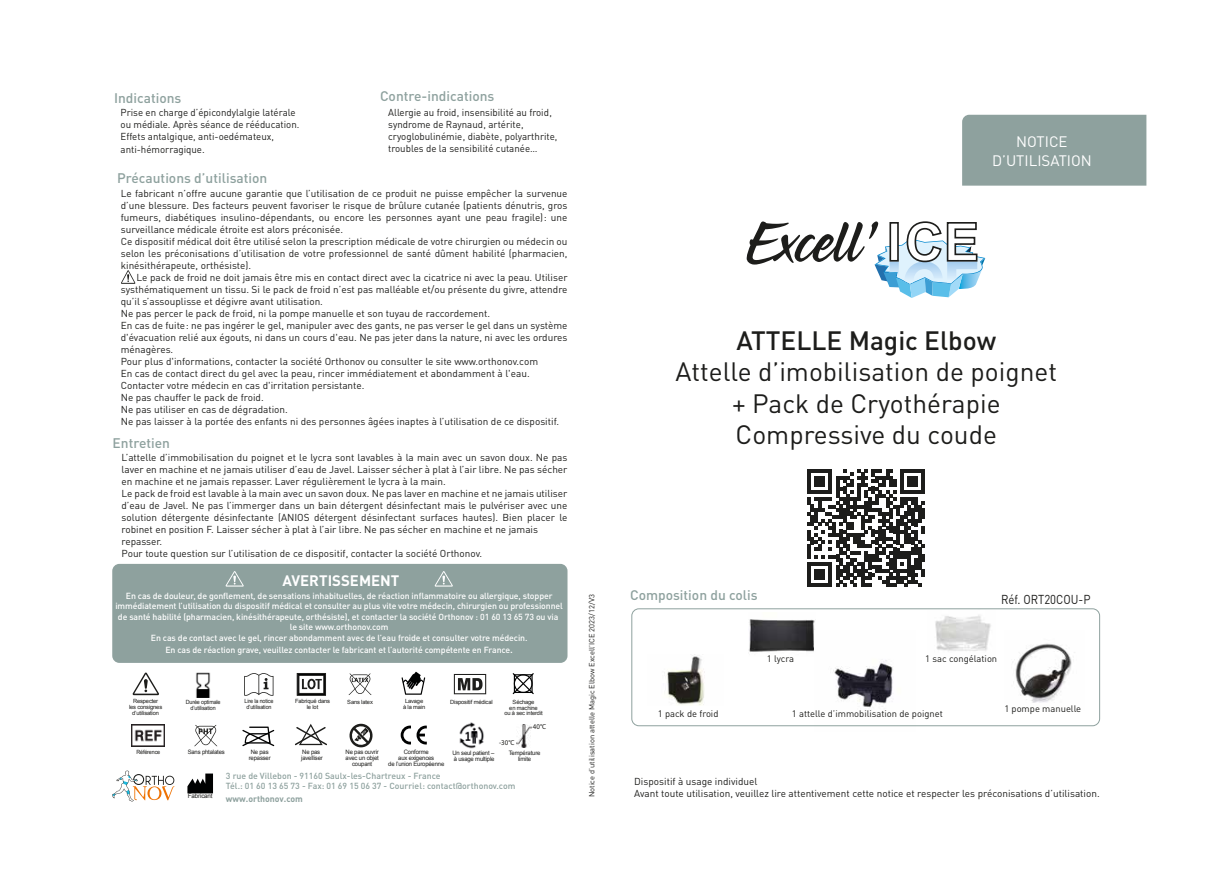
<style>
.page{position:relative;width:1205px;height:886px;background:#fff}
.page>*{position:absolute;margin:0;border:0;box-sizing:border-box;transform-origin:0 0}
.t1{font:26.25px/31.5px "DIN Pro";color:#1d1d1b;text-align:center}
.t2{font:500 26.25px "DIN Pro";color:#1d1d1b}
.t3{font:15px/18.8px "DIN Pro";color:#fff;text-align:center}
.t4{font:700 15px "DIN Pro";color:#fff}
.t5{font:500 13.75px "DIN Pro";color:#8ea19e}
.t6{font:12.75px "DIN Pro";color:#1d1d1b;scale:.88 1}
.t7{font:10px/12px "DIN Pro";color:#1d1d1b}
.t8{font:9.38px "DIN Pro";color:#1d1d1b}
.t9{font:500 8.75px/10.5px "DIN Pro";letter-spacing:-.01em;color:#fff;text-align:center}
.t10{font:500 8.75px/10.5px "DIN Pro";color:#8ea19e}
.t11{font:700 8.75px "DIN Pro";color:#8ea19e}
.t12{font:7.5px "DIN Pro";color:#1d1d1b}
.t13{font:7.25px "Myriad Pro";color:#1d1d1b;scale:.95 1}
.t14{font:6.25px "Arial";letter-spacing:-.025em;color:#1d1d1b}
.t15{font:6px/6px "Arial";letter-spacing:-.025em;color:#1d1d1b;text-align:center}
.t16{font:5.75px/5.8px "Arial";letter-spacing:-.025em;color:#1d1d1b;text-align:center}
.t17{font:5.75px/5.8px "Arial";letter-spacing:-.025em;color:#1d1d1b;text-align:center;scale:.94 1}
.s1{font-size:10px}
</style>
<div class="page">
<img style="left:935px;top:615px;width:56px;height:36px">
<img style="left:1012px;top:643px;width:63px;height:60px">
<img style="left:749px;top:619px;width:66px;height:33px">
<img style="left:814px;top:630px;width:101px;height:97px">
<img style="left:664px;top:654px;width:41px;height:51px">
<svg style="left:807px;top:469px;width:118px;height:118px"></svg>
<svg style="left:746px;top:221px;width:239px;height:77px"></svg>
<div style="left:962px;top:115px;width:184px;height:71px;background:#8ea19e"></div>
<div style="left:631px;top:608px;width:469px;height:118px;border:1px solid #8ea19e;border-radius:7px"></div>
<svg style="left:187px;top:773px;width:26px;height:20px"></svg>
<svg style="left:112px;top:771px;width:62px;height:30px"></svg>
<div style="left:112px;top:564px;width:455px;height:99px;background:#8ea19e;border-radius:7px"></div>
<svg style="left:226px;top:571px;width:18px;height:15px"></svg>
<svg style="left:435px;top:571px;width:18px;height:15px"></svg>
<svg style="left:121px;top:270px;width:14px;height:14px"></svg>
<svg style="left:401px;top:672px;width:24px;height:23px"></svg>
<svg style="left:242px;top:726px;width:32px;height:20px"></svg>
<svg style="left:513px;top:673px;width:21px;height:21px"></svg>
<svg style="left:133px;top:672px;width:26px;height:23px"></svg>
<svg style="left:295px;top:724px;width:32px;height:21px"></svg>
<svg style="left:401px;top:725px;width:26px;height:19px"></svg>
<svg style="left:349px;top:723px;width:24px;height:25px"></svg>
<svg style="left:244px;top:673px;width:29px;height:23px"></svg>
<svg style="left:454px;top:674px;width:32px;height:20px"></svg>
<svg style="left:297px;top:673px;width:29px;height:22px"></svg>
<svg style="left:348px;top:673px;width:24px;height:22px"></svg>
<svg style="left:194px;top:725px;width:23px;height:21px"></svg>
<img style="left:459px;top:722px;width:25px;height:27px">
<img style="left:516px;top:724px;width:15px;height:24px">
<img style="left:132px;top:725px;width:33px;height:21px">
<img style="left:196px;top:672px;width:15px;height:25px">
<h3 class="t5" style="left:114px;top:89px;width:69px">Indications</h3>
<h3 class="t5" style="left:380px;top:87px;width:116px">Contre-indications</h3>
<p class="t7" style="left:121px;top:106px;width:180px">Prise en charge d’épicondylalgie latérale ou médiale. Après séance de rééducation.<br>Effets antalgique, anti-oedémateux, anti-hémorragique.</p>
<p class="t7" style="left:388px;top:106px;width:171px">Allergie au froid, insensibilité au froid, syndrome de Raynaud, artérite, cryoglobulinémie, diabète, polyarthrite, troubles de la sensibilité cutanée…</p>
<h3 class="t5" style="left:117px;top:169px;width:152px">Précautions d’utilisation</h3>
<p class="t7" style="left:121px;top:186px;width:448px">Le fabricant n’offre aucune garantie que l’utilisation de ce produit ne puisse empêcher la survenue d’une blessure. Des facteurs peuvent favoriser le risque de brûlure cutanée (patients dénutris, gros fumeurs, diabétiques insulino-dépendants, ou encore les personnes ayant une peau fragile): une surveillance médicale étroite est alors préconisée.<br>Ce dispositif médical doit être utilisé selon la prescription médicale de votre chirurgien ou médecin ou selon les préconisations d’utilisation de votre professionnel de santé dûment habilité (pharmacien, kinésithérapeute, orthésiste).</p>
<p class="t7" style="left:121px;top:270px;width:448px;text-indent:16px">Le pack de froid ne doit jamais être mis en contact direct avec la cicatrice ni avec la peau. Utiliser systhématiquement un tissu. Si le pack de froid n’est pas malléable et/ou présente du givre, attendre qu’il s’assouplisse et dégivre avant utilisation.<br>Ne pas percer le pack de froid, ni la pompe manuelle et son tuyau de raccordement.<br>En cas de fuite: ne pas ingérer le gel, manipuler avec des gants, ne pas verser le gel dans un système d'évacuation relié aux égouts, ni dans un cours d'eau. Ne pas jeter dans la nature, ni avec les ordures ménagères.<br>Pour plus d'informations, contacter la société Orthonov ou consulter le site www.orthonov.com<br>En cas de contact direct du gel avec la peau, rincer immédiatement et abondamment à l'eau.<br>Contacter votre médecin en cas d'irritation persistante.<br>Ne pas chauffer le pack de froid.<br>Ne pas utiliser en cas de dégradation.<br>Ne pas laisser à la portée des enfants ni des personnes âgées inaptes à l’utilisation de ce dispositif.</p>
<h3 class="t5" style="left:113px;top:434px;width:59px">Entretien</h3>
<p class="t7" style="left:122px;top:451px;width:447px">L’attelle d’immobilisation du poignet et le lycra sont lavables à la main avec un savon doux. Ne pas laver en machine et ne jamais utiliser d’eau de Javel. Laisser sécher à plat à l’air libre. Ne pas sécher en machine et ne jamais repasser. Laver régulièrement le lycra à la main.<br>Le pack de froid est lavable à la main avec un savon doux. Ne pas laver en machine et ne jamais utiliser d’eau de Javel. Ne pas l’immerger dans un bain détergent désinfectant mais le pulvériser avec une solution détergente désinfectante (ANIOS détergent désinfectant surfaces hautes). Bien placer le robinet en position F. Laisser sécher à plat à l’air libre. Ne pas sécher en machine et ne jamais repasser.<br>Pour toute question sur l’utilisation de ce dispositif, contacter la société Orthonov.</p>
<h2 class="t4" style="left:282px;top:570px;width:118px">AVERTISSEMENT</h2>
<p class="t9" style="left:115px;top:590px;width:449px">En cas de douleur, de gonflement, de sensations inhabituelles, de réaction inflammatoire ou allergique, stopper immédiatement l’utilisation du dispositif médical et consulter au plus vite votre médecin, chirurgien ou professionnel de santé habilité (pharmacien, kinésithérapeute, orthésiste), et contacter la société Orthonov : 01 60 13 65 73 ou via le site www.orthonov.com<br>En cas de contact avec le gel, rincer abondamment avec de l’eau froide et consulter votre médecin.</p>
<p class="t9" style="left:165px;top:644px;width:349px">En cas de réaction grave, veuillez contacter le fabricant et l’autorité compétente en France<span class="s1">.</span></p>
<p class="t16" style="left:129px;top:698px;width:35px">Respecter les consignes d’utilisation</p>
<p class="t16" style="left:403px;top:698px;width:24px">Lavage à la main</p>
<p class="t16" style="left:504px;top:699px;width:40px">Séchage<br>en machine<br>ou à sec interdit</p>
<p class="t15" style="left:249px;top:749px;width:23px">Ne pas repasser</p>
<p class="t15" style="left:301px;top:749px;width:23px;text-align:left">Ne pas javelliser</p>
<p class="t15" style="left:388px;top:749px;width:58px">Conforme<br>aux exigences<br>de l’union Européenne</p>
<p class="t17" style="left:245px;top:698px;width:32px">Lire la notice d’utilisation</p>
<p class="t16" style="left:295px;top:698px;width:37px">Fabriqué dans le lot</p>
<p class="t16" style="left:347px;top:699px;width:27px">Sans latex</p>
<p class="t16" style="left:450px;top:699px;width:44px">Dispositif médical</p>
<p class="t17" style="left:186px;top:699px;width:39px">Durée optimale d’utilisation</p>
<p class="t13" style="left:533px;top:722px;width:16px">40°C</p>
<p class="t15" style="left:509px;top:749px;width:33px">Température limite</p>
<p class="t13" style="left:499px;top:738px;width:18px">-30°C</p>
<p class="t15" style="left:345px;top:749px;width:35px">Ne pas ouvrir avec un objet coupant</p>
<p class="t17" style="left:136px;top:749px;width:27px">Référence</p>
<p class="t15" style="left:188px;top:749px;width:39px">Sans phtalates</p>
<p class="t15" style="left:452px;top:749px;width:44px;text-align:left">Un seul patient – à usage multiple</p>
<p class="t14" style="left:188px;top:791px;width:26px">Fabricant</p>
<p class="t10" style="left:226px;top:770px;width:291px">3 rue de Villebon - 91160 Saulx-les-Chartreux - France<br>Tél.: 01 60 13 65 73 - Fax: 01 69 15 06 37 - Courriel: contact@orthonov.com</p>
<p class="t11" style="left:226px;top:792px;width:78px">www.orthonov.com</p>
<p class="t12" style="left:587px;top:797px;width:205px;rotate:-90deg">Notice d’utilisation attelle Magic Elbow Excell’ICE 2023/12/V3</p>
<h2 class="t3" style="left:992px;top:131px;width:101px">NOTICE<br>D’UTILISATION</h2>
<h1 class="t2" style="left:736px;top:322px;width:261px">ATTELLE Magic Elbow</h1>
<h1 class="t1" style="left:675px;top:355px;width:383px">Attelle d’imobilisation de poignet + Pack de Cryothérapie<br>Compressive du coude</h1>
<h3 class="t5" style="left:630px;top:586px;width:129px">Composition du colis</h3>
<p class="t6" style="left:1001px;top:591px;width:103px">Réf. ORT20COU-P</p>
<p class="t8" style="left:658px;top:707px;width:62px">1 pack de froid</p>
<p class="t8" style="left:767px;top:652px;width:29px">1 lycra</p>
<p class="t8" style="left:925px;top:652px;width:73px">1 sac congélation</p>
<p class="t8" style="left:792px;top:707px;width:152px">1 attelle d’immobilisation de poignet</p>
<p class="t8" style="left:1004px;top:702px;width:78px">1 pompe manuelle</p>
<p class="t7" style="left:634px;top:775px;width:125px">Dispositif à usage individuel</p>
<p class="t7" style="left:634px;top:787px;width:467px">Avant toute utilisation, veuillez lire attentivement cette notice et respecter les préconisations d’utilisation.</p>
</div>
